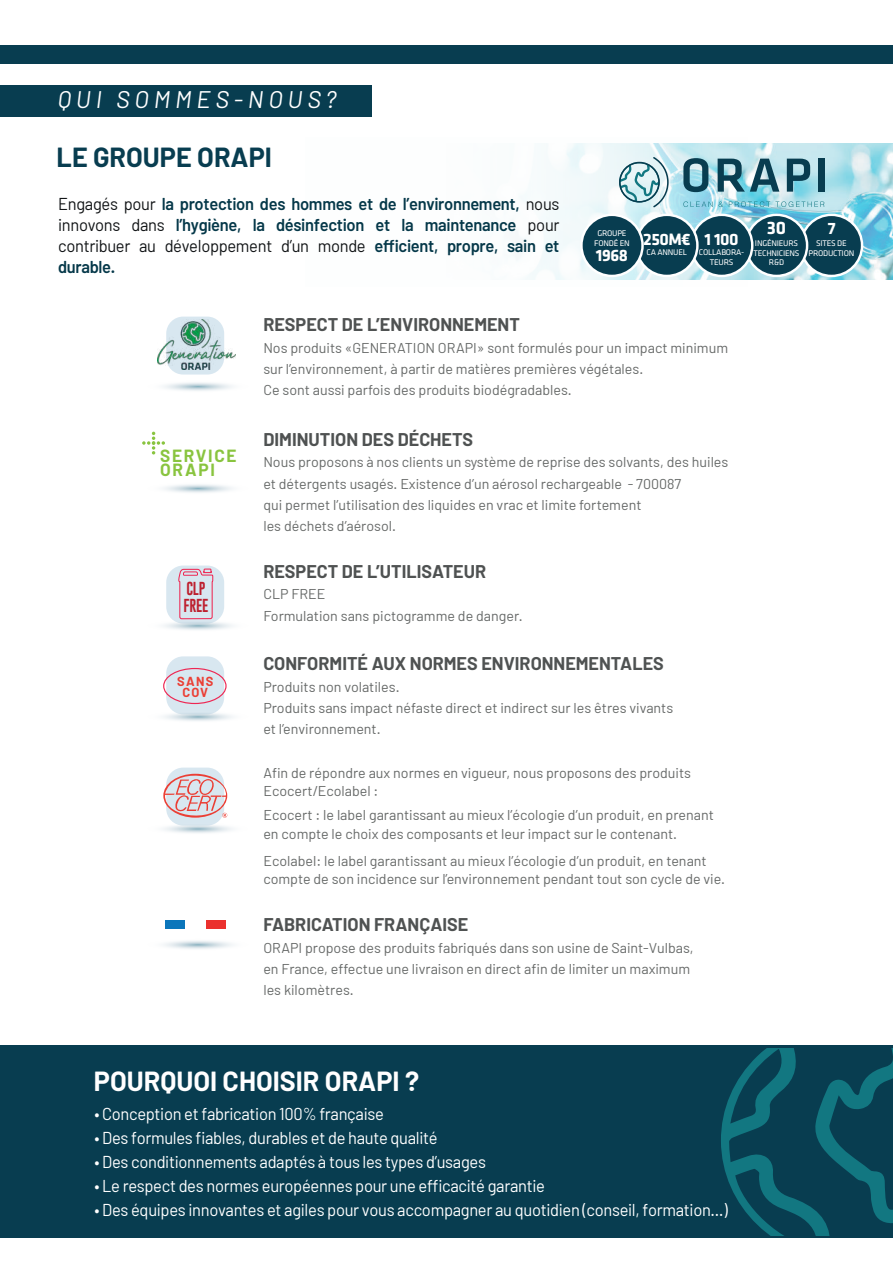
<style>
.page{position:relative;width:893px;height:1263px;background:#fff}
.page>*{position:absolute;margin:0;border:0;box-sizing:border-box;transform-origin:0 0}
.t1{font:700 27px "Barlow";color:#fff}
.t2{font:700 27px "Barlow";color:#083d50}
.t3{font:italic 24px "Barlow";letter-spacing:.2em;color:#fff}
.t4{font:700 18.75px "Klavika";color:#fff}
.t5{font:700 18px "Barlow";color:#4f5252}
.t6{font:17.25px "Barlow";letter-spacing:-.02em;color:#fff;scale:.96 1}
.t7{font:600 17.25px/21px "Barlow";letter-spacing:-.02em;color:#053849;text-align:justify;scale:.96 1}
.t8{font:700 17.25px/14.5px "Barlow";letter-spacing:.1em;color:#89c43f}
.t9{font:700 17.1px "Klavika";letter-spacing:-.025em;color:#fff}
.t10{font:14.25px/21.3px "Barlow";color:#666968}
.t11{font:13.65px/16.4px "Gobold";letter-spacing:-.02em;color:#bd1f2e}
.t12{font:700 12.75px/10.8px "Barlow";letter-spacing:.1em;color:#eb3f35;text-align:center}
.t13{font:8.55px/9.4px "Klavika";letter-spacing:-.025em;color:#fff;text-align:center}
.s1{font-weight:400;color:#111416}
</style>
<div class="page">
<div style="left:0;top:46px;width:893px;height:18px;background:#083d50"></div>
<img style="left:749px;top:144px;width:144px;height:135px">
<svg style="left:520px;top:143px;width:229px;height:137px"></svg>
<div style="left:0;top:85px;width:372px;height:32px;background:#083d50"></div>
<svg style="left:800px;top:214px;width:63px;height:63px"></svg>
<div style="left:802px;top:216px;width:59px;height:59px;background:#083d50;border-radius:50%"></div>
<svg style="left:745px;top:214px;width:63px;height:63px"></svg>
<div style="left:747px;top:216px;width:59px;height:59px;background:#083d50;border-radius:50%"></div>
<svg style="left:690px;top:214px;width:63px;height:63px"></svg>
<div style="left:692px;top:216px;width:59px;height:59px;background:#083d50;border-radius:50%"></div>
<svg style="left:635px;top:214px;width:64px;height:63px"></svg>
<div style="left:637px;top:216px;width:59px;height:59px;background:#083d50;border-radius:50%"></div>
<svg style="left:580px;top:214px;width:64px;height:63px"></svg>
<div style="left:583px;top:216px;width:58px;height:59px;background:#083d50;border-radius:50%"></div>
<svg style="left:683px;top:158px;width:25px;height:34px"></svg>
<svg style="left:718px;top:159px;width:61px;height:33px;background:#6694a1"></svg>
<svg style="left:787px;top:159px;width:23px;height:33px"></svg>
<div style="left:818px;top:159px;width:6px;height:33px;background:#083d50"></div>
<svg style="left:683px;top:201px;width:30px;height:6px"></svg>
<svg style="left:719px;top:202px;width:4px;height:5px"></svg>
<svg style="left:729px;top:201px;width:95px;height:6px"></svg>
<svg style="left:619px;top:157px;width:50px;height:50px;background:#b2d0d6"></svg>
<div style="left:166px;top:317px;width:58px;height:58px;background:#d8e7f0;border-radius:17px"></div>
<svg style="left:166px;top:656px;width:58px;height:58px;background:#d9e0ea"></svg>
<svg style="left:166px;top:565px;width:58px;height:58px"></svg>
<div style="left:165px;top:920px;width:21px;height:9px;background:#0b76bb"></div>
<div style="left:205px;top:920px;width:20px;height:9px;background:#eb312e"></div>
<div style="left:185px;top:920px;width:21px;height:9px;background:#fff"></div>
<svg style="left:142px;top:432px;width:23px;height:22px"></svg>
<div style="left:163px;top:668px;width:64px;height:36px;border:1px solid #ee2753;border-radius:50%"></div>
<svg style="left:164px;top:382px;width:68px;height:9px"></svg>
<svg style="left:164px;top:484px;width:68px;height:9px"></svg>
<svg style="left:164px;top:568px;width:68px;height:62px"></svg>
<svg style="left:164px;top:710px;width:68px;height:11px"></svg>
<svg style="left:163px;top:767px;width:69px;height:66px"></svg>
<svg style="left:164px;top:941px;width:68px;height:8px"></svg>
<img style="left:158px;top:319px;width:78px;height:51px">
<div style="left:0;top:1046px;width:893px;height:192px;background:#083d50"></div>
<svg style="left:721px;top:1049px;width:172px;height:186px"></svg>
<h2 class="t3" style="left:58px;top:85px;width:280px">QUI SOMMES-NOUS?</h2>
<h1 class="t2" style="left:57px;top:141px;width:217px">LE GROUPE ORAPI</h1>
<p class="t7" style="left:58px;top:193px;width:524px"><span class="s1">Engagés pour</span> la protection des hommes et de l’environnement, <span class="s1">nous innovons dans</span> l’hygiène, la désinfection et la maintenance <span class="s1">pour contribuer au développement d’un monde</span> efficient, propre, sain et durable.</p>
<p class="t13" style="left:594px;top:229px;width:37px">GROUPE<br>FONDÉ EN</p>
<p class="t9" style="left:596px;top:246px;width:34px">1968</p>
<p class="t9" style="left:643px;top:230px;width:49px">250M€</p>
<p class="t13" style="left:647px;top:248px;width:42px">CA ANNUEL</p>
<p class="t9" style="left:705px;top:230px;width:36px">1 100</p>
<p class="t13" style="left:699px;top:248px;width:47px">COLLABORA-<br>TEURS</p>
<h3 class="t4" style="left:767px;top:218px;width:21px">30</h3>
<p class="t13" style="left:754px;top:239px;width:47px">INGÉNIEURS<br>TECHNICIENS<br>R&amp;D</p>
<p class="t9" style="left:828px;top:219px;width:9px">7</p>
<p class="t13" style="left:808px;top:239px;width:47px">SITES DE<br>PRODUCTION</p>
<p class="t8" style="left:160px;top:448px;width:78px">SERVICE<br>ORAPI</p>
<p class="t11" style="left:183px;top:581px;width:26px">CLP<br>FREE</p>
<p class="t12" style="left:177px;top:676px;width:38px">SANS<br>COV</p>
<p class="t5" style="left:263px;top:314px;width:258px">RESPECT DE L’ENVIRONNEMENT</p>
<p class="t10" style="left:263px;top:337px;width:466px">Nos produits «GENERATION ORAPI» sont formulés pour un impact minimum sur l’environnement, à partir de matières premières végétales.<br>Ce sont aussi parfois des produits biodégradables.</p>
<p class="t5" style="left:263px;top:428px;width:211px">DIMINUTION DES DÉCHETS</p>
<p class="t10" style="left:263px;top:451px;width:467px">Nous proposons à nos clients un système de reprise des solvants, des huiles et détergents usagés. Existence d’un aérosol rechargeable - 700087<br>qui permet l’utilisation des liquides en vrac et limite fortement<br>les déchets d’aérosol.</p>
<p class="t5" style="left:263px;top:560px;width:224px">RESPECT DE L’UTILISATEUR</p>
<p class="t10" style="left:263px;top:583px;width:261px">CLP FREE<br>Formulation sans pictogramme de danger.</p>
<p class="t5" style="left:263px;top:652px;width:402px">CONFORMITÉ AUX NORMES ENVIRONNEMENTALES</p>
<p class="t10" style="left:263px;top:675px;width:411px">Produits non volatiles.<br>Produits sans impact néfaste direct et indirect sur les êtres vivants et l’environnement.</p>
<p class="t10" style="left:263px;top:763px;width:429px;line-height:18.3px">Afin de répondre aux normes en vigueur, nous proposons des produits<br>Ecocert/Ecolabel :</p>
<p class="t10" style="left:263px;top:806px;width:452px;line-height:18.3px">Ecocert : le label garantissant au mieux l’écologie d’un produit, en prenant en compte le choix des composants et leur impact sur le contenant.</p>
<p class="t10" style="left:263px;top:851px;width:463px;line-height:18.3px">Ecolabel: le label garantissant au mieux l’écologie d’un produit, en tenant compte de son incidence sur l’environnement pendant tout son cycle de vie.</p>
<p class="t5" style="left:263px;top:914px;width:207px">FABRICATION FRANÇAISE</p>
<p class="t10" style="left:263px;top:936px;width:432px">ORAPI propose des produits fabriqués dans son usine de Saint-Vulbas, en France, effectue une livraison en direct afin de limiter un maximum les kilomètres.</p>
<h1 class="t1" style="left:94px;top:1064px;width:327px">POURQUOI CHOISIR ORAPI ?</h1>
<p class="t6" style="left:94px;top:1103px;width:303px">• Conception et fabrication 100% française</p>
<p class="t6" style="left:94px;top:1127px;width:359px">• Des formules fiables, durables et de haute qualité</p>
<p class="t6" style="left:94px;top:1151px;width:409px">• Des conditionnements adaptés à tous les types d’usages</p>
<p class="t6" style="left:94px;top:1175px;width:471px">• Le respect des normes européennes pour une efficacité garantie</p>
<p class="t6" style="left:94px;top:1199px;width:661px">• Des équipes innovantes et agiles pour vous accompagner au quotidien (conseil, formation…)</p>
<h1 class="t1" style="left:93px;top:1103px;width:327px">POURQUOI CHOISIR ORAPI ?</h1>
</div>
